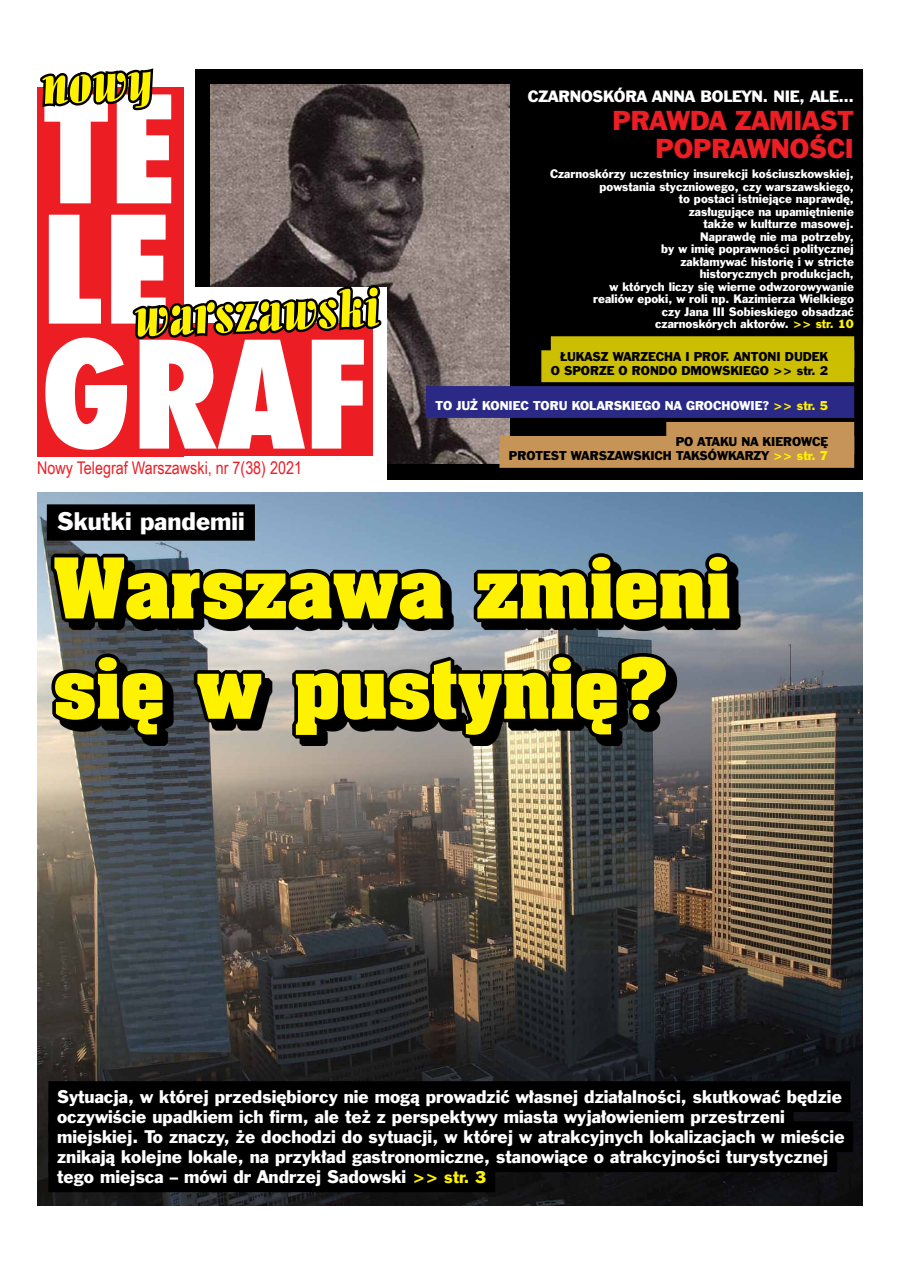
<style>
.page{position:relative;width:900px;height:1276px;background:#fff}
.page>*{position:absolute;margin:0;border:0;box-sizing:border-box;transform-origin:0 0}
.t1{font:700 71.25px/100.2px "Aardvark";color:#fff200}
.t2{font:52.62px "Allegro BT";color:#fff200}
.t3{font:25px/28.4px "Frank Goth EU";color:#ed1d24;text-align:right}
.t4{font:23.25px "Frank Goth EU";color:#fff}
.t5{font:17.5px "Arial Narrow";color:#ed1d24}
.t6{font:16.75px/20px "Frank Goth EU";color:#fff}
.t7{font:15px "Frank Goth EU";letter-spacing:-.01em;color:#fff}
.t8{font:11.75px/14px "Frank Goth EU";color:#000;text-align:right}
.t9{font:11.75px "Frank Goth EU";color:#fff}
.t10{font:11.25px/12.5px "Frank Goth EU";color:#fff;text-align:right}
.s1{color:#fff200}
.s2{font-size:15.75px;color:#fff200}
</style>
<div class="page">
<div style="left:511px;top:72px;width:352px;height:39px;background:#000"></div>
<div style="left:596px;top:95px;width:267px;height:44px;background:#000"></div>
<div style="left:639px;top:124px;width:224px;height:44px;background:#000"></div>
<div style="left:533px;top:163px;width:330px;height:24px;background:#000"></div>
<div style="left:583px;top:176px;width:280px;height:24px;background:#000"></div>
<div style="left:662px;top:188px;width:201px;height:24px;background:#000"></div>
<div style="left:672px;top:201px;width:191px;height:24px;background:#000"></div>
<div style="left:687px;top:213px;width:176px;height:24px;background:#000"></div>
<div style="left:683px;top:226px;width:180px;height:24px;background:#000"></div>
<div style="left:644px;top:238px;width:219px;height:24px;background:#000"></div>
<div style="left:664px;top:251px;width:199px;height:24px;background:#000"></div>
<div style="left:683px;top:263px;width:180px;height:24px;background:#000"></div>
<div style="left:593px;top:276px;width:270px;height:24px;background:#000"></div>
<div style="left:577px;top:288px;width:286px;height:24px;background:#000"></div>
<div style="left:645px;top:301px;width:218px;height:24px;background:#000"></div>
<div style="left:638px;top:313px;width:225px;height:24px;background:#000"></div>
<img style="left:37px;top:492px;width:826px;height:713px">
<div style="left:48px;top:1081px;width:803px;height:31px;background:#000"></div>
<div style="left:48px;top:1101px;width:746px;height:31px;background:#000"></div>
<div style="left:48px;top:1121px;width:805px;height:31px;background:#000"></div>
<div style="left:48px;top:1141px;width:789px;height:31px;background:#000"></div>
<div style="left:48px;top:1161px;width:447px;height:31px;background:#000"></div>
<svg style="left:37px;top:68px;width:700px;height:707px"></svg>
<hr style="left:376px;top:480px;width:495px;height:4px;background:#fff">
<div style="left:551px;top:336px;width:303px;height:32px;background:#ccbe00"></div>
<div style="left:541px;top:350px;width:313px;height:32px;background:#ccbe00"></div>
<div style="left:426px;top:386px;width:428px;height:32px;background:#2a2a86"></div>
<div style="left:666px;top:422px;width:188px;height:32px;background:#c59456"></div>
<div style="left:499px;top:436px;width:355px;height:32px;background:#c59456"></div>
<h2 class="t2" style="left:41px;top:55px;width:113px;rotate:-2deg">nowy</h2>
<h2 class="t2" style="left:133px;top:286px;width:247px;rotate:-2deg">warszawski</h2>
<h3 class="t7" style="left:528px;top:87px;width:328px">Czarnoskóra Anna Boleyn. Nie, ale…</h3>
<h3 class="t3" style="left:613px;top:109px;width:243px">Prawda zamiast poprawności</h3>
<p class="t10" style="left:550px;top:169px;width:305px">Czarnoskórzy uczestnicy insurekcji kościuszkowskiej, powstania styczniowego, czy warszawskiego,<br>to postaci istniejące naprawdę,<br>zasługujące na upamiętnienie<br>także w kulturze masowej.<br>Naprawdę nie ma potrzeby,<br>by w imię poprawności politycznej<br>zakłamywać historię i w stricte<br>historycznych produkcjach,<br>w których liczy się wierne odwzorowywanie<br>realiów epoki, w roli np. Kazimierza Wielkiego<br>czy Jana III Sobieskiego obsadzać<br>czarnoskórych aktorów. <span class="s1">&gt;&gt; str. 10</span></p>
<p class="t8" style="left:551px;top:350px;width:279px">Łukasz Warzecha i prof. Antoni Dudek o sporze o rondo Dmowskiego &gt;&gt; str. 2</p>
<p class="t9" style="left:435px;top:399px;width:394px">To już koniec toru kolarskiego na Grochowie? <span class="s1">&gt;&gt; str. 5</span></p>
<p class="t8" style="left:509px;top:436px;width:321px">Po ataku na kierowcę<br>protest warszawskich taksówkarzy <span class="s1">&gt;&gt; str. 7</span></p>
<h3 class="t5" style="left:37px;top:455px;width:266px">Nowy Telegraf Warszawski, nr 7(38) 2021</h3>
<h3 class="t4" style="left:57px;top:507px;width:189px">Skutki pandemii</h3>
<h1 class="t1" style="left:54px;top:538px;width:679px">Warszawa zmieni się w pustynię?</h1>
<p class="t6" style="left:57px;top:1088px;width:789px">Sytuacja, w której przedsiębiorcy nie mogą prowadzić własnej działalności, skutkować będzie oczywiście upadkiem ich firm, ale też z perspektywy miasta wyjałowieniem przestrzeni miejskiej. To znaczy, że dochodzi do sytuacji, w której w atrakcyjnych lokalizacjach w mieście znikają kolejne lokale, na przykład gastronomiczne, stanowiące o atrakcyjności turystycznej tego miejsca – mówi dr Andrzej Sadowski <span class="s2">&gt;&gt; str. 3</span></p>
</div>
